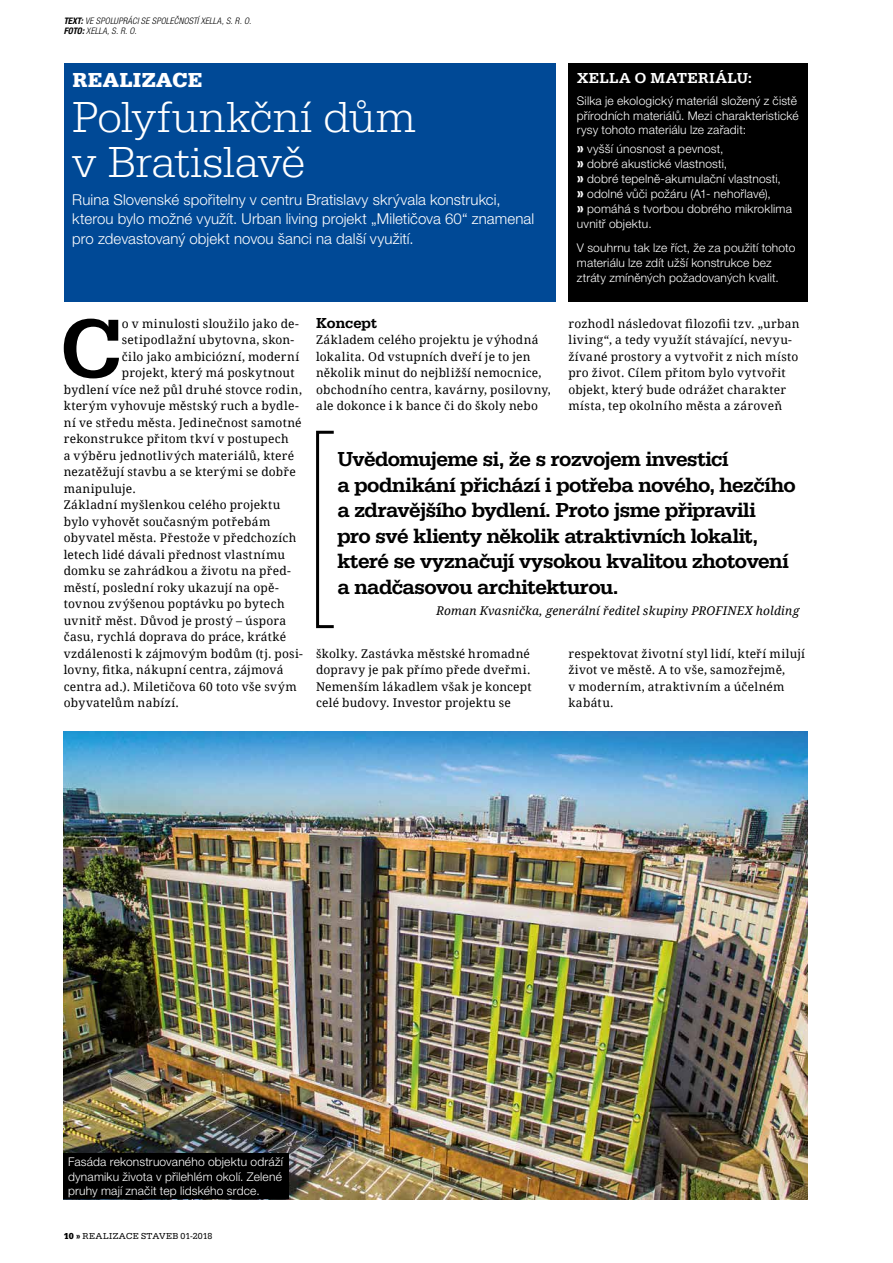
<style>
.page{position:relative;width:893px;height:1263px;background:#fff}
.page>*{position:absolute;margin:0;border:0;box-sizing:border-box;transform-origin:0 0}
.t1{font:500 86.25px "Serifa DOT";color:#000}
.t2{font:300 45px/45px "Serifa DOT";color:#fff}
.t3{font:500 21px/25.5px "Serifa DOT";letter-spacing:-.02em;color:#000}
.t4{font:700 21px "Serifa DOT";letter-spacing:.02em;color:#fff}
.t5{font:300 15px/19.5px "Helvetica Neue LT Pro";letter-spacing:.005em;color:#fff}
.t6{font:500 15px "Serifa DOT";letter-spacing:.03em;color:#fff}
.t7{font:500 15px "Serifa DOT";color:#000}
.t8{font:12px/16.5px "Droid Serif";letter-spacing:.02em;color:#000}
.t9{font:300 12px/15px "Helvetica Neue LT Pro";letter-spacing:.015em;color:#fff}
.t10{font:italic 12px "Droid Serif";letter-spacing:.015em;color:#000}
.t11{font:italic 300 condensed 9px "Helvetica Neue LT Pro";color:#000}
.t12{font:9px "Serifa DOT";letter-spacing:.035em;color:#000}
.t13{font:italic 700 condensed 9px "Helvetica Neue LT Pro";color:#000}
.s1{font-weight:700}
.s2{font-weight:300}
.s3{font-family:"Serifa DOT";font-weight:700;font-size:15px}
</style>
<div class="page">
<div style="left:316px;top:431px;width:19px;height:197px;border:3px solid #000"></div>
<div style="left:64px;top:64px;width:492px;height:238px;background:#004996"></div>
<img style="left:64px;top:731px;width:744px;height:468px">
<div style="left:64px;top:1153px;width:225px;height:46px;background:#000"></div>
<div style="left:568px;top:64px;width:240px;height:238px;background:#000"></div>
<p class="t11" style="left:64px;top:15px;width:38px"><span class="s1">TEXT:</span> VE SPOLUPR</p>
<p class="t11" style="left:128px;top:15px;width:30px">ÁCISESPOLEČNOST</p>
<p class="t11" style="left:197px;top:15px;width:14px">Í XELLA</p>
<p class="t11" style="left:222px;top:15px;width:31px">, S. R. O.</p>
<p class="t13" style="left:64px;top:26px;width:32px">FOTO: <span class="s2">XELLA</span></p>
<p class="t11" style="left:107px;top:26px;width:31px">, S. R. O.</p>
<h3 class="t4" style="left:72px;top:67px;width:130px">REALIZACE</h3>
<h2 class="t2" style="left:72px;top:95px;width:345px">Polyfunkční dům v Bratislavě</h2>
<p class="t5" style="left:72px;top:189px;width:463px">Ruina Slovenské spořitelny v centru Bratislavy skrývala konstrukci, kterou bylo možné využít. Urban living projekt „Miletičova 60“ znamenal pro zdevastovaný objekt novou šanci na další využití.</p>
<p class="t6" style="left:577px;top:69px;width:176px">Xella o materiálu:</p>
<p class="t9" style="left:577px;top:94px;width:223px;line-height:14.4px">Silka je ekologický materiál složený z čistě přírodních materiálů. Mezi charakteristické rysy tohoto materiálu lze zařadit:</p>
<p class="t9" style="left:577px;top:141px;width:216px"><span class="s3">»</span> vyšší únosnost a pevnost,<br><span class="s3">»</span> dobré akustické vlastnosti,<br><span class="s3">»</span> dobré tepelně-akumulační vlastnosti,<br><span class="s3">»</span> odolné vůči požáru (A1- nehořlavé),<br><span class="s3">»</span> pomáhá s tvorbou dobrého mikroklima uvnitř objektu.</p>
<p class="t9" style="left:577px;top:240px;width:220px">V souhrnu tak lze říct, že za použití tohoto materiálu lze zdít užší konstrukce bez ztráty zmíněných požadovaných kvalit.</p>
<h1 class="t1" style="left:61px;top:298px;width:57px">C</h1>
<p class="t8" style="left:122px;top:315px;width:179px">o v minulosti sloužilo jako de-</p>
<p class="t8" style="left:122px;top:332px;width:174px">setipodlažní ubytovna, skon-</p>
<p class="t8" style="left:122px;top:348px;width:179px">čilo jako ambiciózní, moderní</p>
<p class="t8" style="left:122px;top:365px;width:174px">projekt, který má poskytnout</p>
<p class="t8" style="left:64px;top:381px;width:240px">bydlení více než půl druhé stovce rodin,</p>
<p class="t8" style="left:64px;top:398px;width:236px">kterým vyhovuje městský ruch a bydle-</p>
<p class="t8" style="left:64px;top:414px;width:239px">ní ve středu města. Jedinečnost samotné</p>
<p class="t8" style="left:64px;top:431px;width:227px">rekonstrukce přitom tkví v postupech</p>
<p class="t8" style="left:64px;top:447px;width:232px">a výběru jednotlivých materiálů, které</p>
<p class="t8" style="left:64px;top:464px;width:234px">nezatěžují stavbu a se kterými se dobře</p>
<p class="t8" style="left:64px;top:480px;width:74px">manipuluje.</p>
<p class="t8" style="left:64px;top:497px;width:218px">Základní myšlenkou celého projektu</p>
<p class="t8" style="left:64px;top:513px;width:208px">bylo vyhovět současným potřebám</p>
<p class="t8" style="left:64px;top:530px;width:234px">obyvatel města. Přestože v předchozích</p>
<p class="t8" style="left:64px;top:546px;width:223px">letech lidé dávali přednost vlastnímu</p>
<p class="t8" style="left:64px;top:563px;width:228px">domku se zahrádkou a životu na před-</p>
<p class="t8" style="left:64px;top:579px;width:217px">městí, poslední roky ukazují na opě-</p>
<p class="t8" style="left:64px;top:596px;width:222px">tovnou zvýšenou poptávku po bytech</p>
<p class="t8" style="left:64px;top:612px;width:224px">uvnitř měst. Důvod je prostý – úspora</p>
<p class="t8" style="left:64px;top:629px;width:224px">času, rychlá doprava do práce, krátké</p>
<p class="t8" style="left:64px;top:645px;width:241px">vzdálenosti k zájmovým bodům (tj. posi-</p>
<p class="t8" style="left:64px;top:662px;width:221px">lovny, fitka, nákupní centra, zájmová</p>
<p class="t8" style="left:64px;top:678px;width:235px">centra ad.). Miletičova 60 toto vše svým</p>
<p class="t8" style="left:64px;top:695px;width:117px">obyvatelům nabízí.</p>
<p class="t7" style="left:316px;top:314px;width:63px">Koncept</p>
<p class="t8" style="left:316px;top:332px;width:236px">Základem celého projektu je výhodná lokalita. Od vstupních dveří je to jen několik minut do nejbližší nemocnice, obchodního centra, kavárny, posilovny, ale dokonce i k bance či do školy nebo</p>
<p class="t8" style="left:568px;top:315px;width:233px">rozhodl následovat filozofii tzv. „urban living“, a tedy využít stávající, nevyu&shy;žívané prostory a vytvořit z nich místo pro život. Cílem přitom bylo vytvořit objekt, který bude odrážet charakter místa, tep okolního města a zároveň</p>
<p class="t3" style="left:337px;top:446px;width:460px">Uvědomujeme si, že s rozvojem investicí<br>a podnikání přichází i potřeba nového, hezčího a zdravějšího bydlení. Proto jsme připravili<br>pro své klienty několik atraktivních lokalit, které se vyznačují vysokou kvalitou zhotovení a nadčasovou architekturou.</p>
<p class="t10" style="left:436px;top:603px;width:364px">Roman Kvasnička, generální ředitel skupiny PROFINEX holding</p>
<p class="t8" style="left:316px;top:645px;width:217px">školky. Zastávka městské hromadné dopravy je pak přímo přede dveřmi.<br>Nemenším lákadlem však je koncept celé budovy. Investor projektu se</p>
<p class="t8" style="left:568px;top:645px;width:238px">respektovat životní styl lidí, kteří milují život ve městě. A to vše, samozřejmě,<br>v moderním, atraktivním a účelném kabátu.</p>
<p class="t9" style="left:68px;top:1154px;width:216px;line-height:14.4px;text-align:justify">Fasáda rekonstruovaného objektu odráží dynamiku života v přilehlém okolí. Zelené pruhy mají značit tep lidského srdce.</p>
<p class="t12" style="left:64px;top:1231px;width:150px"><span class="s1">10 »</span> REALIZACE STAVEB 01-2018</p>
</div>
